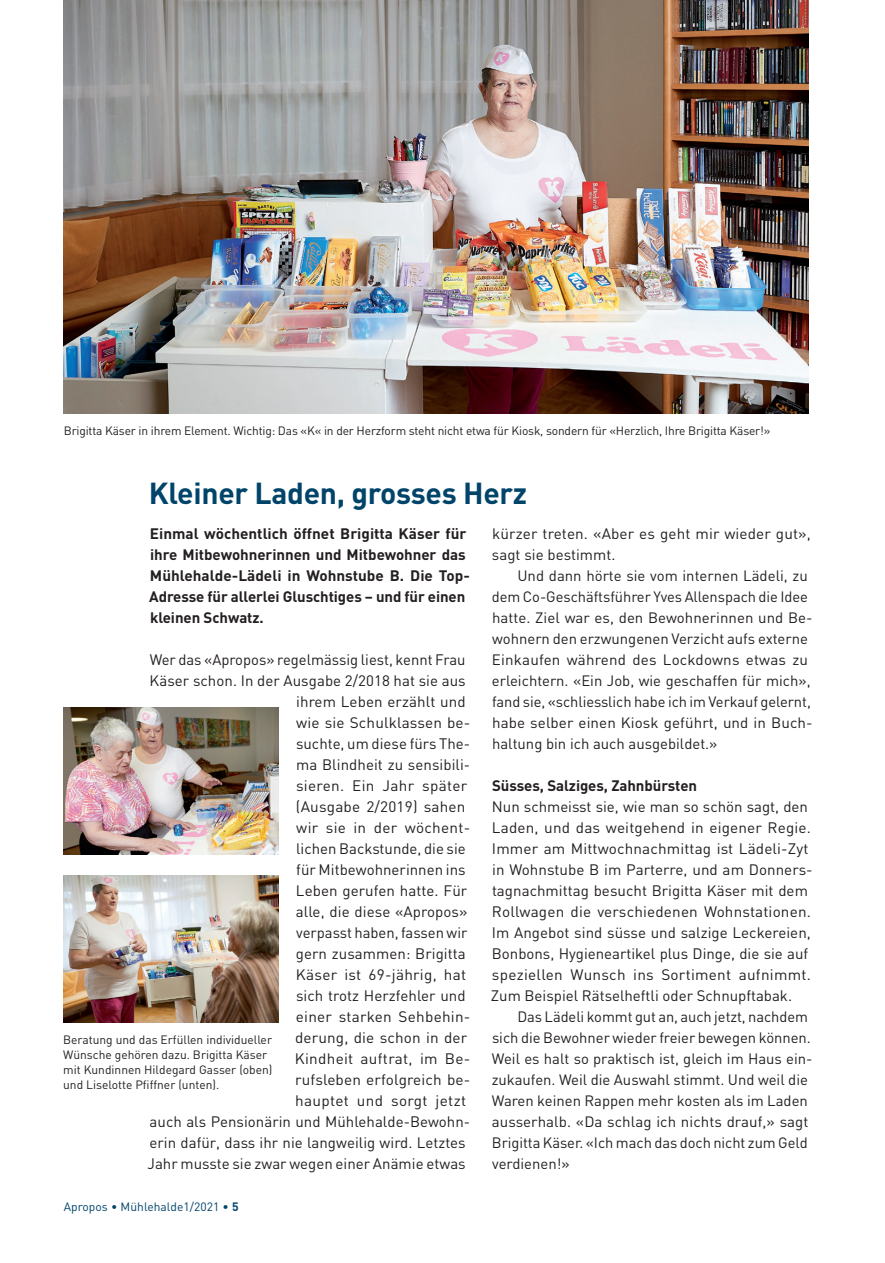
<style>
.page{position:relative;width:885px;height:1263px;background:#fff}
.page>*{position:absolute;margin:0;border:0;box-sizing:border-box;transform-origin:0 0}
.t1{font:700 30px "DIN";letter-spacing:-.01em;color:#00446a}
.t2{font:15px/21px "DIN";letter-spacing:.005em;color:#231f20}
.t3{font:700 15px/21px "DIN";letter-spacing:-.005em;color:#231f20}
.t4{font:14.85px/21px "DIN";color:#231f20}
.t5{font:12px/15px "DIN";letter-spacing:-.01em;color:#231f20}
.t6{font:12px "DIN";letter-spacing:.005em;color:#00446a}
.s1{font-weight:700}
</style>
<div class="page">
<img style="left:64px;top:0;width:744px;height:413px">
<img style="left:64px;top:707px;width:215px;height:147px">
<img style="left:64px;top:875px;width:215px;height:147px">
<p class="t5" style="left:64px;top:423px;width:708px">Brigitta Käser in ihrem Element. Wichtig: Das «K« in der Herzform steht nicht etwa für Kiosk, sondern für «Herzlich, Ihre Brigitta Käser!»</p>
<h1 class="t1" style="left:149px;top:473px;width:380px">Kleiner Laden, grosses Herz</h1>
<p class="t3" style="left:149px;top:522px;width:322px">Einmal wöchentlich öffnet Brigitta Käser für ihre Mitbewohnerinnen und Mitbewohner das Mühlehalde-Lädeli in Wohnstube B. Die Top-Adresse für allerlei Gluschtiges – und für einen kleinen Schwatz.</p>
<p class="t2" style="left:150px;top:649px;width:317px">Wer das «Apropos» regelmässig liest, kennt Frau</p>
<p class="t2" style="left:150px;top:670px;width:317px">Käser schon. In der Ausgabe 2/2018 hat sie aus</p>
<p class="t2" style="left:296px;top:691px;width:171px">ihrem Leben erzählt und</p>
<p class="t2" style="left:296px;top:712px;width:175px">wie sie Schulklassen be-</p>
<p class="t2" style="left:296px;top:733px;width:176px">suchte, um diese fürs The-</p>
<p class="t2" style="left:296px;top:754px;width:176px">ma Blindheit zu sensibili-</p>
<p class="t2" style="left:296px;top:775px;width:173px">sieren. Ein Jahr später</p>
<p class="t2" style="left:296px;top:796px;width:171px">(Ausgabe 2/2019) sahen</p>
<p class="t2" style="left:296px;top:817px;width:175px">wir sie in der wöchent-</p>
<p class="t2" style="left:296px;top:838px;width:171px">lichen Backstunde, die sie</p>
<p class="t2" style="left:296px;top:859px;width:171px">für Mitbewohnerinnen ins</p>
<p class="t2" style="left:296px;top:880px;width:173px">Leben gerufen hatte. Für</p>
<p class="t2" style="left:296px;top:901px;width:173px">alle, die diese «Apropos»</p>
<p class="t2" style="left:296px;top:922px;width:172px">verpasst haben, fassen wir</p>
<p class="t2" style="left:296px;top:943px;width:171px">gern zusammen: Brigitta</p>
<p class="t2" style="left:296px;top:964px;width:172px">Käser ist 69-jährig, hat</p>
<p class="t2" style="left:296px;top:985px;width:171px">sich trotz Herzfehler und</p>
<p class="t2" style="left:296px;top:1006px;width:173px">einer starken Sehbehin-</p>
<p class="t2" style="left:295px;top:1027px;width:174px">derung, die schon in der</p>
<p class="t2" style="left:295px;top:1048px;width:177px">Kindheit auftrat, im Be-</p>
<p class="t2" style="left:295px;top:1069px;width:177px">rufsleben erfolgreich be-</p>
<p class="t2" style="left:295px;top:1090px;width:172px">hauptet und sorgt jetzt</p>
<p class="t2" style="left:150px;top:1111px;width:320px">auch als Pensionärin und Mühlehalde--Bewohn-</p>
<p class="t2" style="left:150px;top:1132px;width:317px">erin dafür, dass ihr nie langweilig wird. Letztes</p>
<p class="t2" style="left:147px;top:1153px;width:320px">Jahr musste sie zwar wegen einer Anämie etwas</p>
<p class="t5" style="left:63px;top:1031px;width:211px">Beratung und das Erfüllen individueller Wünsche gehören dazu. Brigitta Käser mit Kundinnen Hildegard Gasser (oben) und Liselotte Pfiffner (unten).</p>
<p class="t6" style="left:64px;top:1199px;width:176px">Apropos • Mühlehalde1/2021 • <span class="s1">5</span></p>
<p class="t2" style="left:492px;top:523px;width:320px">kürzer treten. «Aber es geht mir wieder gut», sagt sie bestimmt.</p>
<p class="t4" style="left:492px;top:565px;width:322px;text-indent:25px">Und dann hörte sie vom internen Lädeli, zu dem Co-Geschäftsführer Yves Allenspach die Idee hatte. Ziel war es, den Bewohnerinnen und Be&shy;wohnern den erzwungenen Verzicht aufs externe Einkaufen während des Lockdowns etwas zu erleichtern. «Ein Job, wie geschaffen für mich», fand sie, «schliesslich habe ich im Verkauf gelernt, habe selber einen Kiosk geführt, und in Buch&shy;haltung bin ich auch ausgebildet.»</p>
<p class="t3" style="left:492px;top:774px;width:206px">Süsses, Salziges, Zahnbürsten</p>
<p class="t2" style="left:491px;top:796px;width:321px">Nun schmeisst sie, wie man so schön sagt, den Laden, und das weitgehend in eigener Regie.<br>Immer am Mittwochnachmittag ist Lädeli-Zyt in Wohnstube B im Parterre, und am Donners&shy;tagnachmittag besucht Brigitta Käser mit dem Rollwagen die verschiedenen Wohnstationen.<br>Im Angebot sind süsse und salzige Leckereien, Bonbons, Hygieneartikel plus Dinge, die sie auf speziellen Wunsch ins Sortiment aufnimmt.<br>Zum Beispiel Rätselheftli oder Schnupftabak.</p>
<p class="t4" style="left:491px;top:1006px;width:322px;text-indent:26px">Das Lädeli kommt gut an, auch jetzt, nachdem sich die Bewohner wieder freier bewegen können.<br>Weil es halt so praktisch ist, gleich im Haus ein&shy;zukaufen. Weil die Auswahl stimmt. Und weil die Waren keinen Rappen mehr kosten als im Laden ausserhalb. «Da schlag ich nichts drauf,» sagt Brigitta Käser. «Ich mach das doch nicht zum Geld verdienen!»</p>
</div>
